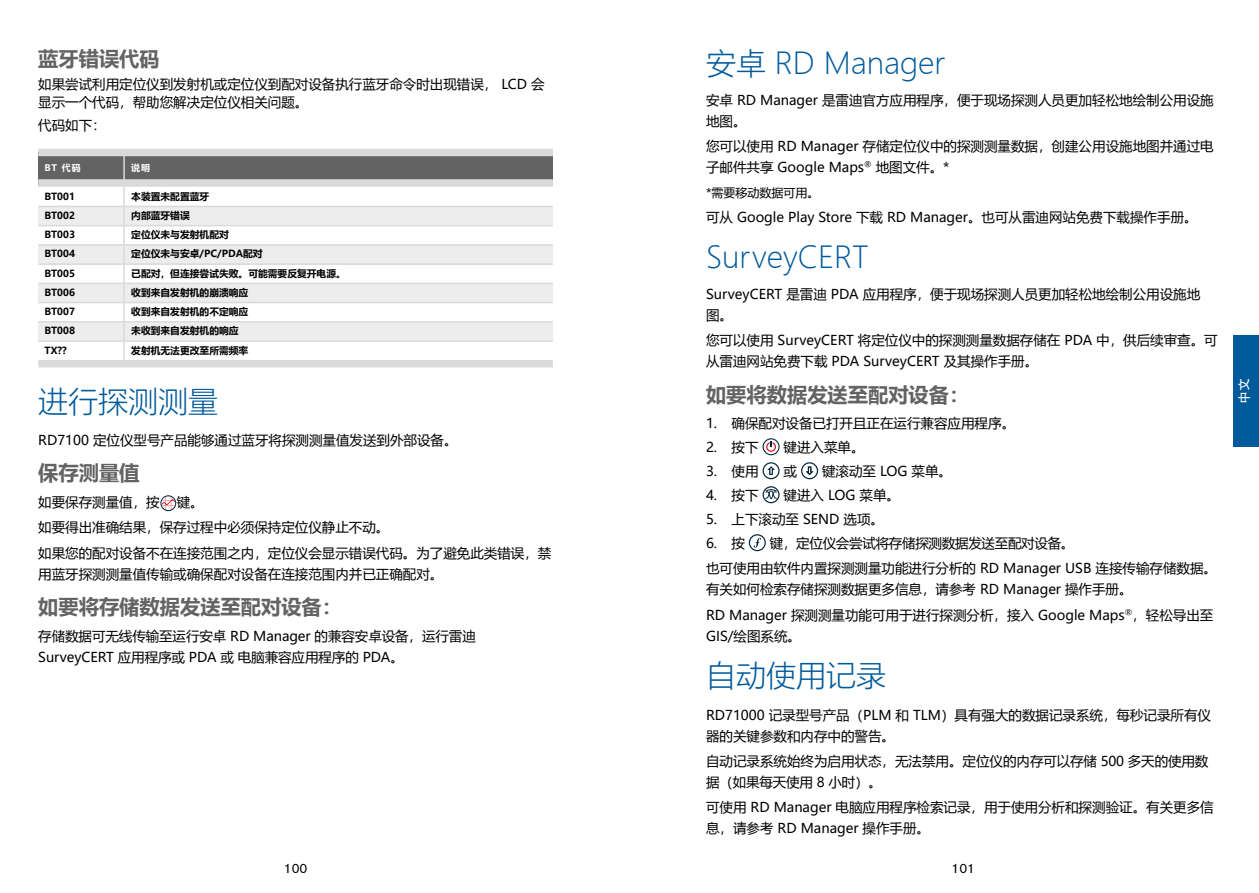
<style>
.page{position:relative;width:1259px;height:893px;background:#fff}
.page>*{position:absolute;margin:0;border:0;box-sizing:border-box;transform-origin:0 0}
.t1{font:300 30px "Microsoft Ya Hei";color:#005a9b}
.t2{font:700 20.25px "Microsoft Ya Hei";color:#646363}
.t3{font:13.5px/21px "Microsoft Ya Hei";color:#000}
.t4{font:13.5px "Akzidenz Grotesk BE";color:#000}
.t5{font:12.75px "Adobe Heiti Std";color:#fff}
.t6{font:12px "Microsoft Ya Hei";color:#000}
.t7{font:700 9.75px "Microsoft Ya Hei";color:#000}
.t8{font:700 9px "Microsoft Ya Hei";color:#fff}
</style>
<div class="page">
<div style="left:1233px;top:335px;width:26px;height:111px;background:#005a9b"></div>
<div style="left:38px;top:206px;width:515px;height:20px;background:#ededed"></div>
<div style="left:38px;top:245px;width:515px;height:19px;background:#ededed"></div>
<div style="left:38px;top:283px;width:515px;height:19px;background:#ededed"></div>
<div style="left:38px;top:321px;width:515px;height:20px;background:#ededed"></div>
<div style="left:38px;top:153px;width:515px;height:33px;background:#646363"></div>
<hr style="left:123px;top:153px;width:2px;height:211px;background:#dadada">
<div style="left:38px;top:149px;width:515px;height:7px;background:#dadada"></div>
<div style="left:38px;top:179px;width:515px;height:8px;background:#dadada"></div>
<hr style="left:38px;top:206px;width:515px;height:1px;background:#dadada">
<hr style="left:38px;top:225px;width:515px;height:1px;background:#dadada">
<hr style="left:38px;top:244px;width:515px;height:2px;background:#dadada">
<hr style="left:38px;top:263px;width:515px;height:2px;background:#dadada">
<hr style="left:38px;top:283px;width:515px;height:1px;background:#dadada">
<hr style="left:38px;top:302px;width:515px;height:1px;background:#dadada">
<hr style="left:38px;top:321px;width:515px;height:2px;background:#dadada">
<hr style="left:38px;top:340px;width:515px;height:2px;background:#dadada">
<div style="left:38px;top:360px;width:515px;height:7px;background:#dadada"></div>
<svg style="left:160px;top:495px;width:16px;height:16px"></svg>
<svg style="left:161px;top:496px;width:14px;height:14px"></svg>
<svg style="left:762px;top:438px;width:17px;height:17px"></svg>
<svg style="left:763px;top:439px;width:15px;height:15px"></svg>
<svg style="left:766px;top:441px;width:10px;height:11px"></svg>
<svg style="left:762px;top:462px;width:17px;height:17px"></svg>
<svg style="left:764px;top:463px;width:14px;height:15px"></svg>
<svg style="left:801px;top:462px;width:17px;height:17px"></svg>
<svg style="left:802px;top:463px;width:15px;height:15px"></svg>
<svg style="left:762px;top:486px;width:17px;height:17px"></svg>
<svg style="left:764px;top:487px;width:14px;height:15px"></svg>
<svg style="left:765px;top:489px;width:12px;height:10px"></svg>
<svg style="left:749px;top:534px;width:17px;height:17px"></svg>
<svg style="left:750px;top:535px;width:14px;height:15px"></svg>
<svg style="left:753px;top:538px;width:8px;height:10px"></svg>
<h2 class="t2" style="left:38px;top:44px;width:123px">蓝牙错误代码</h2>
<p class="t3" style="left:38px;top:75px;width:508px;line-height:18px">如果尝试利用定位仪到发射机或定位仪到配对设备执行蓝牙命令时出现错误， LCD 会显示一个代码，帮助您解决定位仪相关问题。</p>
<p class="t3" style="left:38px;top:114px;width:69px">代码如下：</p>
<p class="t8" style="left:45px;top:161px;width:38px">BT 代码</p>
<p class="t8" style="left:131px;top:161px;width:20px">说明</p>
<p class="t7" style="left:45px;top:189px;width:32px">BT001</p>
<p class="t7" style="left:131px;top:189px;width:79px">本装置未配置蓝牙</p>
<p class="t7" style="left:45px;top:209px;width:32px">BT002</p>
<p class="t7" style="left:131px;top:209px;width:60px">内部蓝牙错误</p>
<p class="t7" style="left:45px;top:228px;width:32px">BT003</p>
<p class="t7" style="left:131px;top:228px;width:99px">定位仪未与发射机配对</p>
<p class="t7" style="left:45px;top:247px;width:32px">BT004</p>
<p class="t7" style="left:131px;top:247px;width:133px">定位仪未与安卓/PC/PDA配对</p>
<p class="t7" style="left:45px;top:266px;width:32px">BT005</p>
<p class="t7" style="left:131px;top:266px;width:216px">已配对，但连接尝试失败。可能需要反复开电源。</p>
<p class="t7" style="left:45px;top:286px;width:32px">BT006</p>
<p class="t7" style="left:131px;top:286px;width:118px">收到来自发射机的崩溃响应</p>
<p class="t7" style="left:45px;top:305px;width:32px">BT007</p>
<p class="t7" style="left:131px;top:305px;width:118px">收到来自发射机的不定响应</p>
<p class="t7" style="left:45px;top:324px;width:32px">BT008</p>
<p class="t7" style="left:131px;top:324px;width:109px">未收到来自发射机的响应</p>
<p class="t7" style="left:45px;top:343px;width:24px">TX??</p>
<p class="t7" style="left:131px;top:343px;width:118px">发射机无法更改至所需频率</p>
<h1 class="t1" style="left:38px;top:381px;width:182px">进行探测测量</h1>
<p class="t3" style="left:38px;top:429px;width:421px">RD7100 定位仪型号产品能够通过蓝牙将探测测量值发送到外部设备。</p>
<h2 class="t2" style="left:38px;top:459px;width:103px">保存测量值</h2>
<p class="t3" style="left:38px;top:491px;width:123px">如要保存测量值，按</p>
<p class="t3" style="left:38px;top:489px;width:515px;line-height:25.2px;text-indent:138px">键。<br>如要得出准确结果，保存过程中必须保持定位仪静止不动。<br>如果您的配对设备不在连接范围之内，定位仪会显示错误代码。为了避免此类错误，禁</p>
<p class="t3" style="left:38px;top:563px;width:407px">用蓝牙探测测量值传输或确保配对设备在连接范围内并已正确配对。</p>
<h2 class="t2" style="left:38px;top:593px;width:305px">如要将存储数据发送至配对设备：</h2>
<p class="t3" style="left:38px;top:625px;width:439px">存储数据可无线传输至运行安卓 RD Manager 的兼容安卓设备，运行雷迪<br>SurveyCERT 应用程序或 PDA 或 电脑兼容应用程序的 PDA。</p>
<h1 class="t1" style="left:706px;top:43px;width:241px">安卓 RD Manager</h1>
<p class="t3" style="left:706px;top:89px;width:509px">安卓 RD Manager 是雷迪官方应用程序，便于现场探测人员更加轻松地绘制公用设施地图。</p>
<p class="t3" style="left:706px;top:135px;width:509px">您可以使用 RD Manager 存储定位仪中的探测测量数据，创建公用设施地图并通过电子邮件共享 Google Maps<sup>®</sup> 地图文件。*</p>
<p class="t6" style="left:706px;top:185px;width:115px">*需要移动数据可用。</p>
<p class="t3" style="left:706px;top:206px;width:493px">可从 Google Play Store 下载 RD Manager。也可从雷迪网站免费下载操作手册。</p>
<h1 class="t1" style="left:706px;top:237px;width:164px">SurveyCERT</h1>
<p class="t3" style="left:706px;top:283px;width:496px">SurveyCERT 是雷迪 PDA 应用程序，便于现场探测人员更加轻松地绘制公用设施地图。</p>
<p class="t3" style="left:706px;top:330px;width:513px">您可以使用 SurveyCERT 将定位仪中的探测测量数据存储在 PDA 中，供后续审查。可从雷迪网站免费下载 PDA SurveyCERT 及其操作手册。</p>
<h2 class="t2" style="left:706px;top:380px;width:265px">如要将数据发送至配对设备：</h2>
<p class="t3" style="left:706px;top:413px;width:311px">1. 确保配对设备已打开且正在运行兼容应用程序。</p>
<p class="t3" style="left:706px;top:436px;width:54px">2. 按下</p>
<p class="t3" style="left:783px;top:436px;width:82px">键进入菜单。</p>
<p class="t3" style="left:706px;top:460px;width:54px">3. 使用</p>
<p class="t3" style="left:783px;top:460px;width:15px">或</p>
<p class="t3" style="left:822px;top:460px;width:131px">键滚动至 LOG 菜单。</p>
<p class="t3" style="left:706px;top:484px;width:54px">4. 按下</p>
<p class="t3" style="left:783px;top:484px;width:118px">键进入 LOG 菜单。</p>
<p class="t3" style="left:706px;top:508px;width:179px">5. 上下滚动至 SEND 选项。</p>
<p class="t3" style="left:706px;top:532px;width:41px">6. 按</p>
<p class="t3" style="left:706px;top:530px;width:512px;line-height:25.2px;text-indent:64px">键，定位仪会尝试将存储探测数据发送至配对设备。<br>也可使用由软件内置探测测量功能进行分析的 RD Manager USB 连接传输存储数据。</p>
<p class="t3" style="left:706px;top:577px;width:509px;line-height:25.2px">有关如何检索存储探测数据更多信息，请参考 RD Manager 操作手册。<br>RD Manager 探测测量功能可用于进行探测分析，接入 Google Maps<sup>®</sup>，轻松导出至</p>
<p class="t3" style="left:706px;top:625px;width:97px">GIS/绘图系统。</p>
<h1 class="t1" style="left:706px;top:656px;width:181px">自动使用记录</h1>
<p class="t3" style="left:706px;top:704px;width:506px">RD71000 记录型号产品（PLM 和 TLM）具有强大的数据记录系统，每秒记录所有仪器的关键参数和内存中的警告。</p>
<p class="t3" style="left:706px;top:750px;width:504px">自动记录系统始终为启用状态，无法禁用。定位仪的内存可以存储 500 多天的使用数据（如果每天使用 8 小时）。</p>
<p class="t3" style="left:706px;top:796px;width:509px">可使用 RD Manager 电脑应用程序检索记录，用于使用分析和探测验证。有关更多信息，请参考 RD Manager 操作手册。</p>
<p class="t4" style="left:284px;top:861px;width:25px">100</p>
<p class="t4" style="left:951px;top:861px;width:25px">101</p>
<p class="t5" style="left:1236px;top:403px;width:27px;rotate:-90deg">中文</p>
</div>
